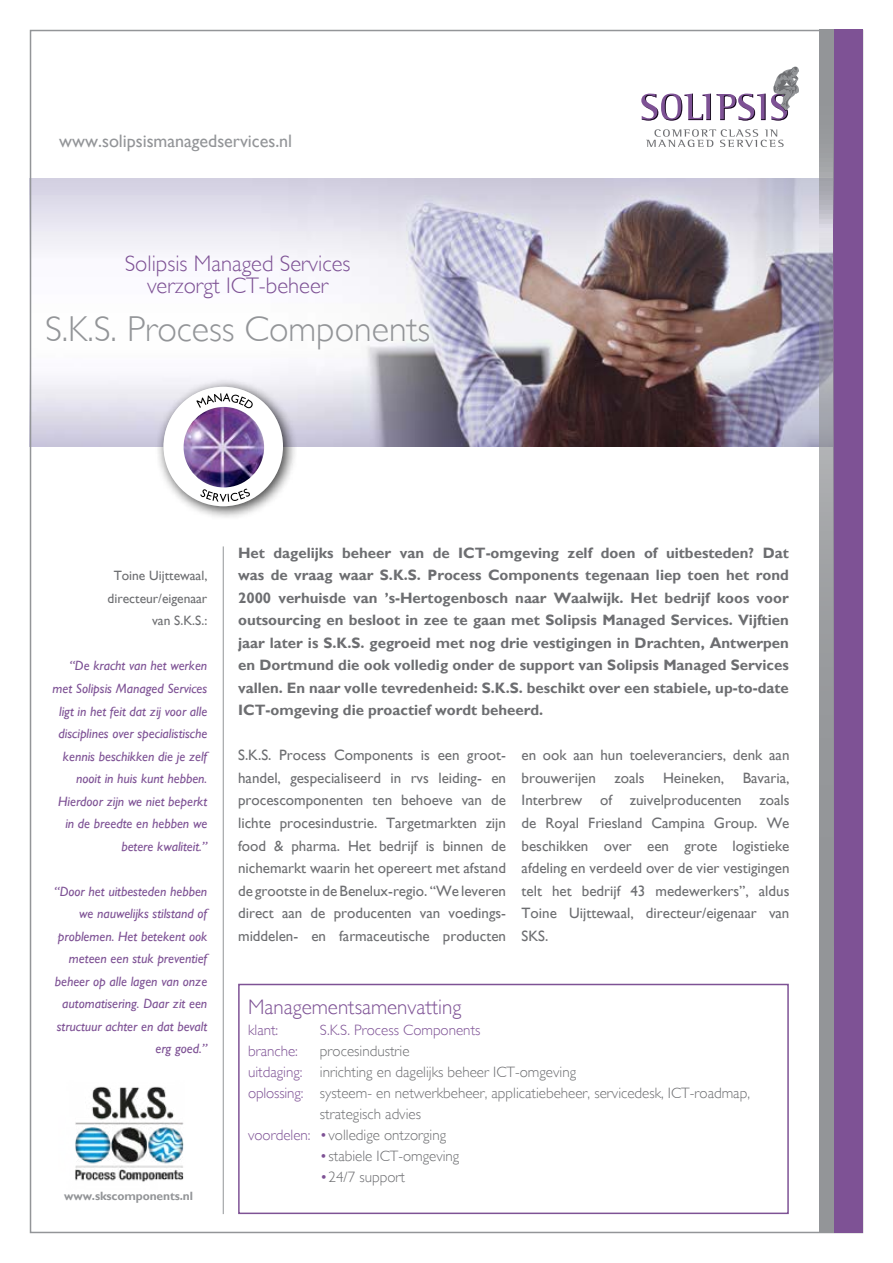
<style>
.page{position:relative;width:893px;height:1263px;background:#fff}
.page>*{position:absolute;margin:0;border:0;box-sizing:border-box;transform-origin:0 0}
.t1{font:300 36px "Gill Sans";color:#939598}
.t2{font:300 22.5px/22.5px "Gill Sans";color:#7e5295;text-align:center}
.t3{font:300 21px "Gill Sans";color:#7e5295}
.t4{font:18px "Gill Sans";color:#939598}
.t5{font:15px/22.5px "Gill Sans";color:#6d6e71;text-align:justify}
.t6{font:700 15px/22.5px "Gill Sans";color:#6d6e71;text-align:justify}
.t7{font:300 15px "Gill Sans";color:#6d6e71}
.t8{font:300 15px "Gill Sans";color:#7e5295}
.t9{font:italic 13.5px/22.5px "Gill Sans";color:#7e5295;text-align:right}
.t10{font:13.5px/22.5px "Gill Sans";color:#6d6e71;text-align:right}
.t11{font:700 12px "Gill Sans";letter-spacing:-.01em;color:#939598}
.s1{color:#7e5295}
</style>
<div class="page">
<img style="left:33px;top:179px;width:786px;height:267px">
<svg style="left:641px;top:66px;width:158px;height:55px"></svg>
<svg style="left:646px;top:129px;width:138px;height:18px"></svg>
<div style="left:833px;top:30px;width:30px;height:1203px;background:#7e5295"></div>
<div style="left:238px;top:984px;width:551px;height:230px;border:2px solid #7e5295"></div>
<hr style="left:223px;top:546px;width:1px;height:668px;background:#939598">
<div style="left:155px;top:378px;width:143px;height:143px;background:#000;opacity:.75"></div>
<img style="left:163px;top:387px;width:120px;height:120px">
<svg style="left:819px;top:30px;width:14px;height:1203px;fill:#94969a"></svg>
<img style="left:75px;top:1086px;width:109px;height:96px">
<p class="t4" style="left:59px;top:131px;width:234px">www.solipsismanagedservices.nl</p>
<h2 class="t2" style="left:125px;top:252px;width:227px">Solipsis Managed Services verzorgt ICT-beheer</h2>
<h1 class="t1" style="left:45px;top:308px;width:387px">S.K.S. Process Components</h1>
<p class="t10" style="left:108px;top:565px;width:101px">Toine Uijttewaal, directeur/eigenaar van S.K.S.:</p>
<p class="t9" style="left:53px;top:655px;width:156px">“De kracht van het werken met Solipsis Managed Services ligt in het feit dat zij voor alle disciplines over specialistische kennis beschikken die je zelf nooit in huis kunt hebben.<br>Hierdoor zijn we niet beperkt in de breedte en hebben we betere kwaliteit.”</p>
<p class="t9" style="left:54px;top:880px;width:155px">“Door het uitbesteden hebben we nauwelijks stilstand of problemen. Het betekent ook meteen een stuk preventief beheer op alle lagen van onze automatisering. Daar zit een structuur achter en dat bevalt erg goed.”</p>
<p class="t11" style="left:64px;top:1189px;width:130px">www.skscomponents.nl</p>
<p class="t6" style="left:238px;top:542px;width:552px">Het dagelijks beheer van de ICT-omgeving zelf doen of uitbesteden? Dat was de vraag waar S.K.S. Process Components tegenaan liep toen het rond 2000 verhuisde van ’s-Hertogenbosch naar Waalwijk. Het bedrijf koos voor outsourcing en besloot in zee te gaan met Solipsis Managed Services. Vijftien jaar later is S.K.S. gegroeid met nog drie vestigingen in Drachten, Antwerpen en Dortmund die ook volledig onder de support van Solipsis Managed Services vallen. En naar volle tevredenheid: S.K.S. beschikt over een stabiele, up-to-date ICT-omgeving die proactief wordt beheerd.</p>
<p class="t5" style="left:522px;top:744px;width:269px">en ook aan hun toeleveranciers, denk aan brouwerijen zoals Heineken, Bavaria, Interbrew of zuivelproducenten zoals de Royal Friesland Campina Group. We beschikken over een grote logistieke afdeling en verdeeld over de vier vestigingen telt het bedrijf 43 medewerkers”, aldus Toine Uijttewaal, directeur/eigenaar van SKS.</p>
<p class="t5" style="left:238px;top:744px;width:269px">S.K.S. Process Components is een groot&shy;handel, gespecialiseerd in rvs leiding- en procescomponenten ten behoeve van de lichte procesindustrie. Targetmarkten zijn food &amp; pharma. Het bedrijf is binnen de nichemarkt waarin het opereert met afstand de grootste in de Benelux-regio. “We leveren direct aan de producenten van voedings&shy;middelen- en farmaceutische producten</p>
<h3 class="t3" style="left:248px;top:994px;width:215px">Managementsamenvatting</h3>
<p class="t8" style="left:248px;top:1021px;width:32px">klant:</p>
<p class="t8" style="left:320px;top:1021px;width:162px">S.K.S. Process Components</p>
<p class="t8" style="left:248px;top:1042px;width:51px">branche:</p>
<p class="t7" style="left:320px;top:1042px;width:91px">procesindustrie</p>
<p class="t7" style="left:248px;top:1063px;width:329px"><span class="s1">uitdaging:</span> inrichting en dagelijks beheer ICT-omgeving</p>
<p class="t7" style="left:248px;top:1084px;width:503px"><span class="s1">oplossing:</span> systeem- en netwerkbeheer, applicatiebeheer, servicedesk, ICT-roadmap,</p>
<p class="t7" style="left:320px;top:1105px;width:103px">strategisch advies</p>
<p class="t7" style="left:248px;top:1126px;width:200px"><span class="s1">voordelen: •</span>volledige ontzorging</p>
<p class="t7" style="left:320px;top:1147px;width:141px"><span class="s1">•</span> stabiele ICT-omgeving</p>
<p class="t7" style="left:320px;top:1168px;width:86px"><span class="s1">•</span>24/7 support</p>
</div>
